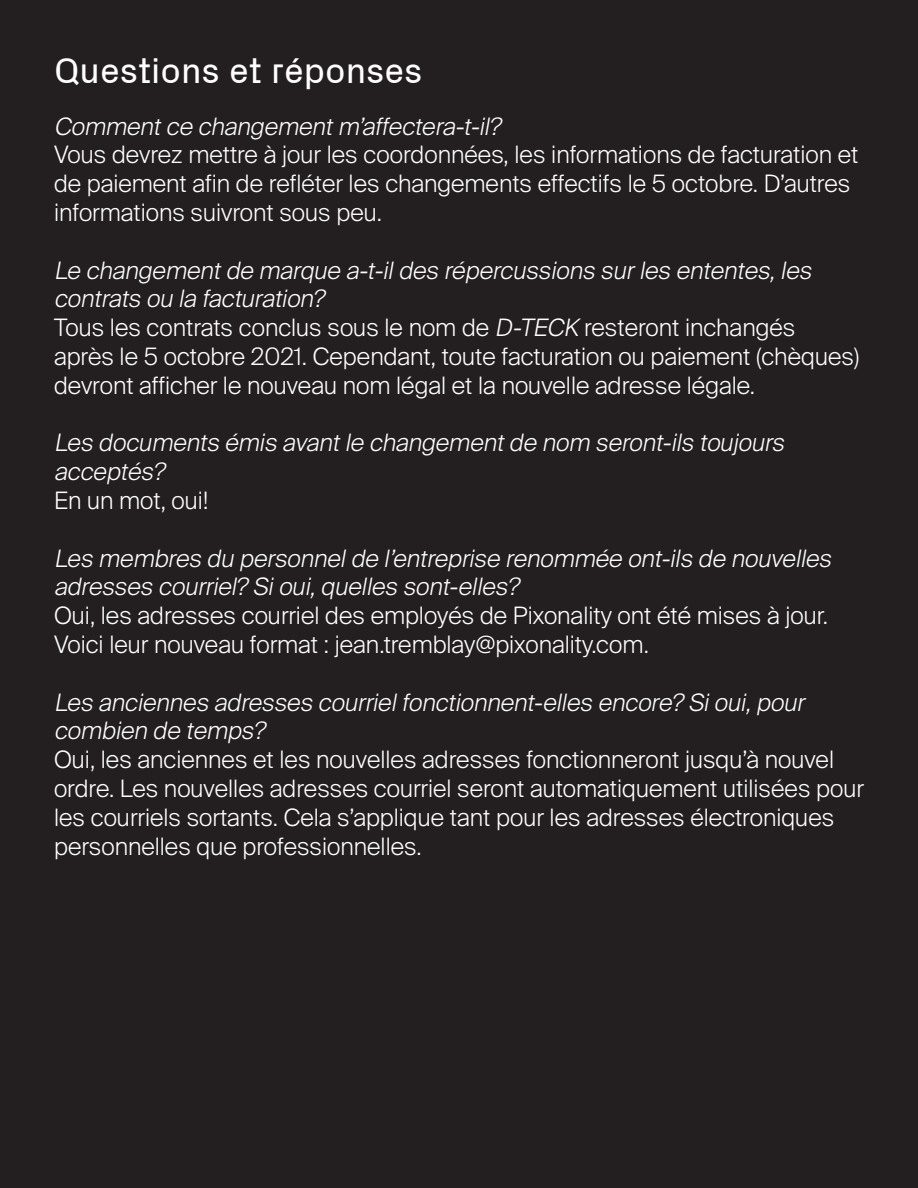
<style>
.page{position:relative;width:918px;height:1188px;background:#231f20}
.page>*{position:absolute;margin:0;border:0;box-sizing:border-box;transform-origin:0 0}
.t1{font:36px "Px Grotesk";color:#fff}
.t2{font:300 24px/28.8px "Suisse Intl";color:#fff}
.t3{font:italic 300 24px/28.8px "Suisse Intl";color:#fff}
.s1{font-style:italic}
</style>
<div class="page">
<p class="t1" style="left:54px;top:50px;width:370px">Questions et réponses</p>
<p class="t3" style="left:54px;top:112px;width:453px">Commentce changementm’affectera-t-il?</p>
<p class="t2" style="left:54px;top:141px;width:806px">Vous devrez mettre à jour les coordonnées, les informations de facturation et de paiement afin de refléter les changements effectifs le 5 octobre. D’autres informations suivront sous peu.</p>
<p class="t3" style="left:54px;top:256px;width:764px">Le changementde marque a-t-ildes répercussions surles ententes,les contrats ou la facturation?</p>
<p class="t2" style="left:54px;top:313px;width:807px">Tous les contrats conclus sous le nom de <span class="s1">D-TECK</span> resteront inchangés après le 5 octobre 2021. Cependant, toute facturation ou paiement (chèques) devront afficher le nouveau nom légal et la nouvelle adresse légale.</p>
<p class="t3" style="left:54px;top:429px;width:737px">Les documents émis avantle changementde nom seront-ils toujours acceptés?</p>
<p class="t2" style="left:54px;top:486px;width:156px">En un mot, oui!</p>
<p class="t3" style="left:54px;top:544px;width:784px">Les membres du personnelde l’entreprise renommée ont-ils de nouvelles adresses courriel? Sioui,quelles sont-elles?</p>
<p class="t2" style="left:54px;top:601px;width:776px">Oui, les adresses courriel des employés de Pixonality ont été mises à jour.<br>Voici leur nouveau format : jean.tremblay@pixonality.com.</p>
<p class="t3" style="left:54px;top:688px;width:757px">Les anciennes adresses courrielfonctionnent-elles encore? Sioui,pour combien de temps?</p>
<p class="t2" style="left:54px;top:745px;width:811px">Oui, les anciennes et les nouvelles adresses fonctionneront jusqu’à nouvel ordre. Les nouvelles adresses courriel seront automatiquement utilisées pour les courriels sortants. Cela s’applique tant pour les adresses électroniques personnelles que professionnelles.</p>
</div>
